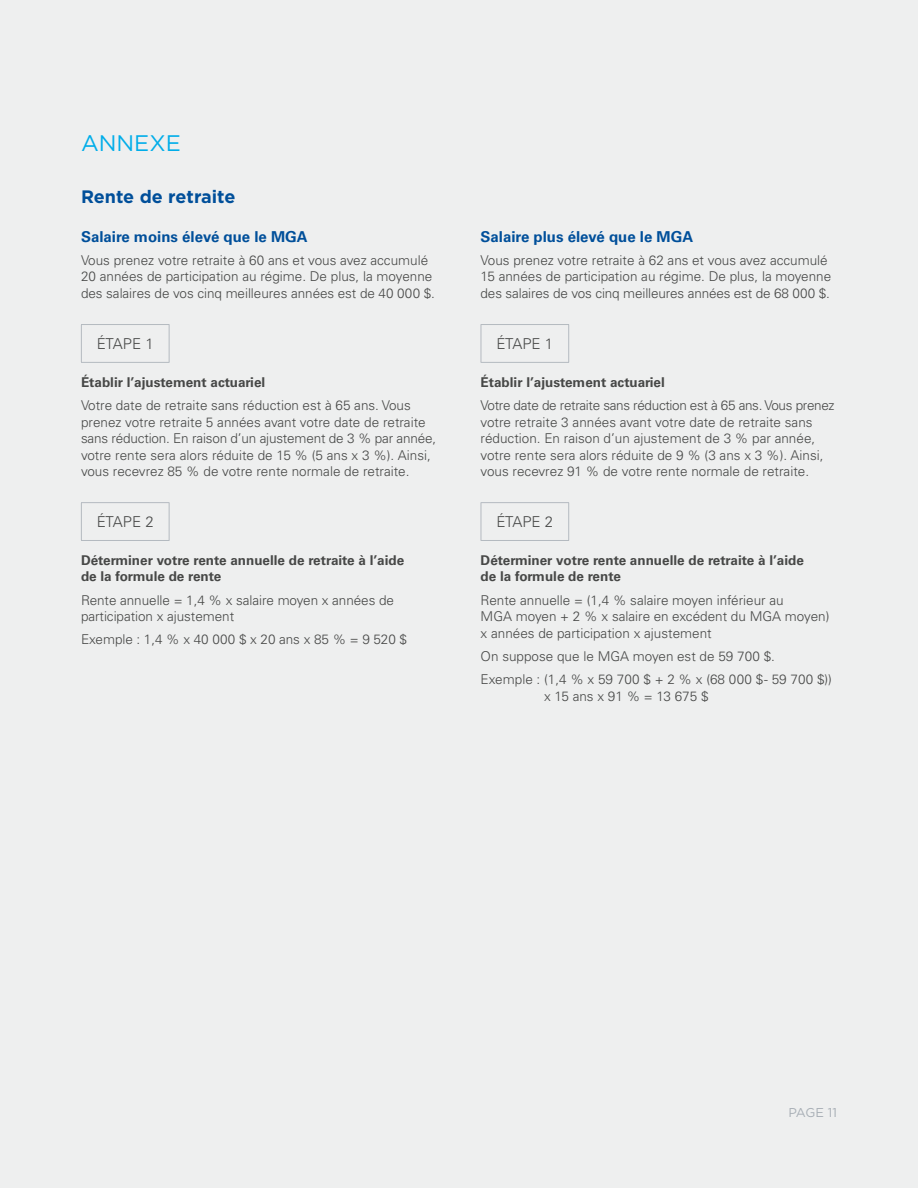
<style>
.page{position:relative;width:918px;height:1188px;background:#eeefef}
.page>*{position:absolute;margin:0;border:0;box-sizing:border-box;transform-origin:0 0}
.Texte_courant{font:22.5px "Gotham";color:#00ade9}
.Titre{font:700 18px "Gotham";color:#004f9a}
.Sous-titre{font:700 15px "Univers LT Pro 65";color:#004f9a}
.Texte_courant-2{font:300 15px "Univers LT Pro 45";letter-spacing:-.015em;color:#474847}
.Texte_courant-3{font:300 13.5px/16.5px "Univers LT Pro 45";color:#474847}
.Sous-titre-2{font:700 13.5px/16.5px "Univers LT Pro 65";color:#474847}
.t1{font:12.75px "Gotham";letter-spacing:-.02em;color:#a7aeb5}
</style>
<div class="page">
<hr style="left:81px;top:324px;width:89px;height:1px;background:#b4bac0">
<hr style="left:81px;top:325px;width:1px;height:37px;background:#b4bac0">
<hr style="left:169px;top:325px;width:1px;height:37px;background:#b4bac0">
<hr style="left:81px;top:362px;width:89px;height:1px;background:#b4bac0">
<hr style="left:81px;top:502px;width:89px;height:1px;background:#b4bac0">
<hr style="left:81px;top:503px;width:1px;height:37px;background:#b4bac0">
<hr style="left:169px;top:503px;width:1px;height:37px;background:#b4bac0">
<hr style="left:81px;top:540px;width:89px;height:1px;background:#b4bac0">
<hr style="left:481px;top:324px;width:88px;height:1px;background:#b4bac0">
<hr style="left:481px;top:325px;width:1px;height:37px;background:#b4bac0">
<hr style="left:568px;top:325px;width:1px;height:37px;background:#b4bac0">
<hr style="left:481px;top:362px;width:88px;height:1px;background:#b4bac0">
<hr style="left:481px;top:502px;width:88px;height:1px;background:#b4bac0">
<hr style="left:481px;top:503px;width:1px;height:37px;background:#b4bac0">
<hr style="left:568px;top:503px;width:1px;height:37px;background:#b4bac0">
<hr style="left:481px;top:540px;width:88px;height:1px;background:#b4bac0">
<p class="Texte_courant" style="left:81px;top:129px;width:101px">ANNEXE</p>
<p class="Titre" style="left:81px;top:185px;width:156px">Rente de retraite</p>
<p class="Sous-titre" style="left:81px;top:226px;width:228px">Salaire moins élevé que le MGA</p>
<p class="Texte_courant-3" style="left:81px;top:252px;width:356px">Vous prenez votre retraite à 60 ans et vous avez accumulé<br>20 années de participation au régime. De plus, la moyenne des salaires de vos cinq meilleures années est de 40 000 $.</p>
<p class="Texte_courant-2" style="left:97px;top:334px;width:58px">ÉTAPE 1</p>
<p class="Sous-titre-2" style="left:81px;top:373px;width:186px">Établir l’ajustement actuariel</p>
<p class="Texte_courant-3" style="left:81px;top:397px;width:357px">Votre date de retraite sans réduction est à 65 ans. Vous prenez votre retraite 5 années avant votre date de retraite sans réduction. En raison d’un ajustement de 3 % par année, votre rente sera alors réduite de 15 % (5 ans x 3 %). Ainsi, vous recevrez 85 % de votre rente normale de retraite.</p>
<p class="Texte_courant-2" style="left:97px;top:512px;width:58px">ÉTAPE 2</p>
<p class="Sous-titre-2" style="left:81px;top:551px;width:325px">Déterminer votre rente annuelle de retraite à l’aide de la formule de rente</p>
<p class="Texte_courant-3" style="left:81px;top:591px;width:315px">Rente annuelle = 1,4 % x salaire moyen x années de participation x ajustement</p>
<p class="Texte_courant-3" style="left:81px;top:631px;width:328px">Exemple : 1,4 % x 40 000 $ x 20 ans x 85 % = 9 520 $</p>
<p class="Sous-titre" style="left:481px;top:226px;width:214px">Salaire plus élevé que le MGA</p>
<p class="Texte_courant-3" style="left:481px;top:252px;width:352px">Vous prenez votre retraite à 62 ans et vous avez accumulé<br>15 années de participation au régime. De plus, la moyenne des salaires de vos cinq meilleures années est de 68 000 $.</p>
<p class="Texte_courant-2" style="left:496px;top:334px;width:58px">ÉTAPE 1</p>
<p class="Sous-titre-2" style="left:481px;top:373px;width:186px">Établir l’ajustement actuariel</p>
<p class="Texte_courant-3" style="left:481px;top:397px;width:355px">Votre date de retraite sans réduction est à 65 ans. Vous prenez votre retraite 3 années avant votre date de retraite sans réduction. En raison d’un ajustement de 3 % par année, votre rente sera alors réduite de 9 % (3 ans x 3 %). Ainsi, vous recevrez 91 % de votre rente normale de retraite.</p>
<p class="Texte_courant-2" style="left:496px;top:512px;width:58px">ÉTAPE 2</p>
<p class="Sous-titre-2" style="left:481px;top:551px;width:325px">Déterminer votre rente annuelle de retraite à l’aide de la formule de rente</p>
<p class="Texte_courant-3" style="left:481px;top:591px;width:350px">Rente annuelle = (1,4 % salaire moyen inférieur au<br>MGA moyen + 2 % x salaire en excédent du MGA moyen) x années de participation x ajustement</p>
<p class="Texte_courant-3" style="left:481px;top:647px;width:296px">On suppose que le MGA moyen est de 59 700 $.</p>
<p class="Texte_courant-3" style="left:544px;top:671px;width:289px;text-indent:-64px">Exemple : (1,4 % x 59 700 $ + 2 % x (68 000 $ - 59 700 $)) x 15 ans x 91 % = 13 675 $</p>
<p class="t1" style="left:788px;top:1105px;width:50px">PAGE 11</p>
</div>
